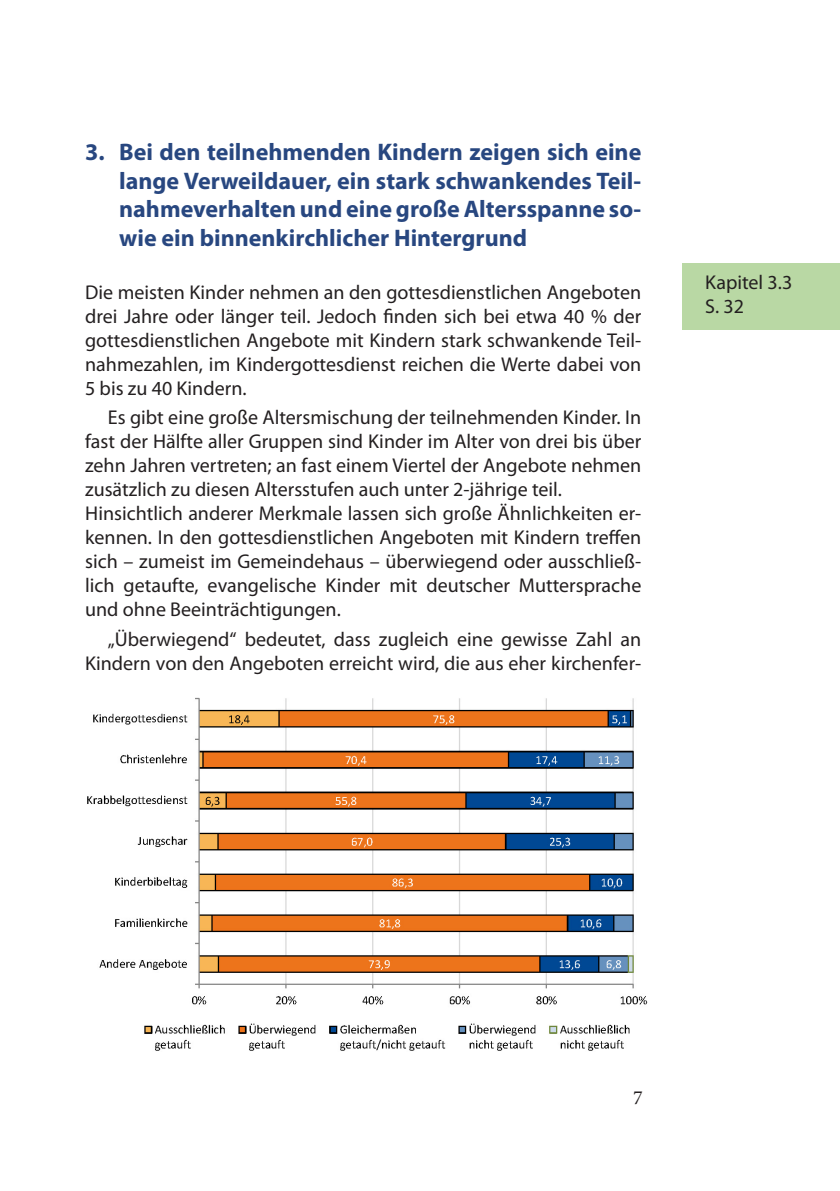
<style>
.page{position:relative;width:840px;height:1191px;background:#fff}
.page>*{position:absolute;margin:0;border:0;box-sizing:border-box;transform-origin:0 0}
.t1{font:700 24px/28.8px "Myriad Pro";color:#284780;text-align:justify}
.Fliesstext_Einzug{font:20px/24px "Myriad Pro";color:#231f20;text-align:justify}
.Fliesstext{font:20px/24px "Myriad Pro";color:#231f20;text-align:justify}
.Fliesstext_1__Zeile{font:20px/24px "Myriad Pro";color:#231f20;text-align:justify}
.Marginalie_rechts{font:20px "Myriad Pro";color:#231f20}
.t2{font:20px "Minion Pro";color:#231f20}
</style>
<div class="page">
<div style="left:682px;top:264px;width:157px;height:66px;background:#b9d8a4"></div>
<img style="left:87px;top:697px;width:561px;height:354px">
<p class="t1" style="left:119px;top:136px;width:523px;text-indent:-34px">3. Bei den teilnehmenden Kindern zeigen sich eine lange Verweildauer, ein stark schwankendes Teil&shy;nahmeverhalten und eine große Altersspanne so&shy;wie ein binnenkirchlicher Hintergrund</p>
<p class="Fliesstext_1__Zeile" style="left:85px;top:279px;width:557px">Die meisten Kinder nehmen an den gottesdienstlichen Angeboten drei Jahre oder länger teil. Jedoch finden sich bei etwa 40 % der gottesdienstlichen Angebote mit Kindern stark schwankende Teil&shy;nahmezahlen, im Kindergottesdienst reichen die Werte dabei von 5 bis zu 40 Kindern.</p>
<p class="Fliesstext_Einzug" style="left:85px;top:405px;width:557px;text-indent:23px">Es gibt eine große Altersmischung der teilnehmenden Kinder. In fast der Hälfte aller Gruppen sind Kinder im Alter von drei bis über zehn Jahren vertreten; an fast einem Viertel der Angebote nehmen zusätzlich zu diesen Altersstufen auch unter 2-jährige teil.</p>
<p class="Fliesstext" style="left:85px;top:501px;width:557px">Hinsichtlich anderer Merkmale lassen sich große Ähnlichkeiten er&shy;kennen. In den gottesdienstlichen Angeboten mit Kindern treffen sich – zumeist im Gemeindehaus – überwiegend oder ausschließ&shy;lich getaufte, evangelische Kinder mit deutscher Muttersprache und ohne Beeinträchtigungen.</p>
<p class="Fliesstext_Einzug" style="left:85px;top:627px;width:557px;text-align:right">„Überwiegend“ bedeutet, dass zugleich eine gewisse Zahl an<br>Kindern von den Angeboten erreicht wird, die aus eher kirchenfer-</p>
<p class="Marginalie_rechts" style="left:704px;top:270px;width:88px">Kapitel 3.3</p>
<p class="Marginalie_rechts" style="left:704px;top:294px;width:40px">S. 32</p>
<p class="t2" style="left:632px;top:1084px;width:11px">7</p>
</div>
